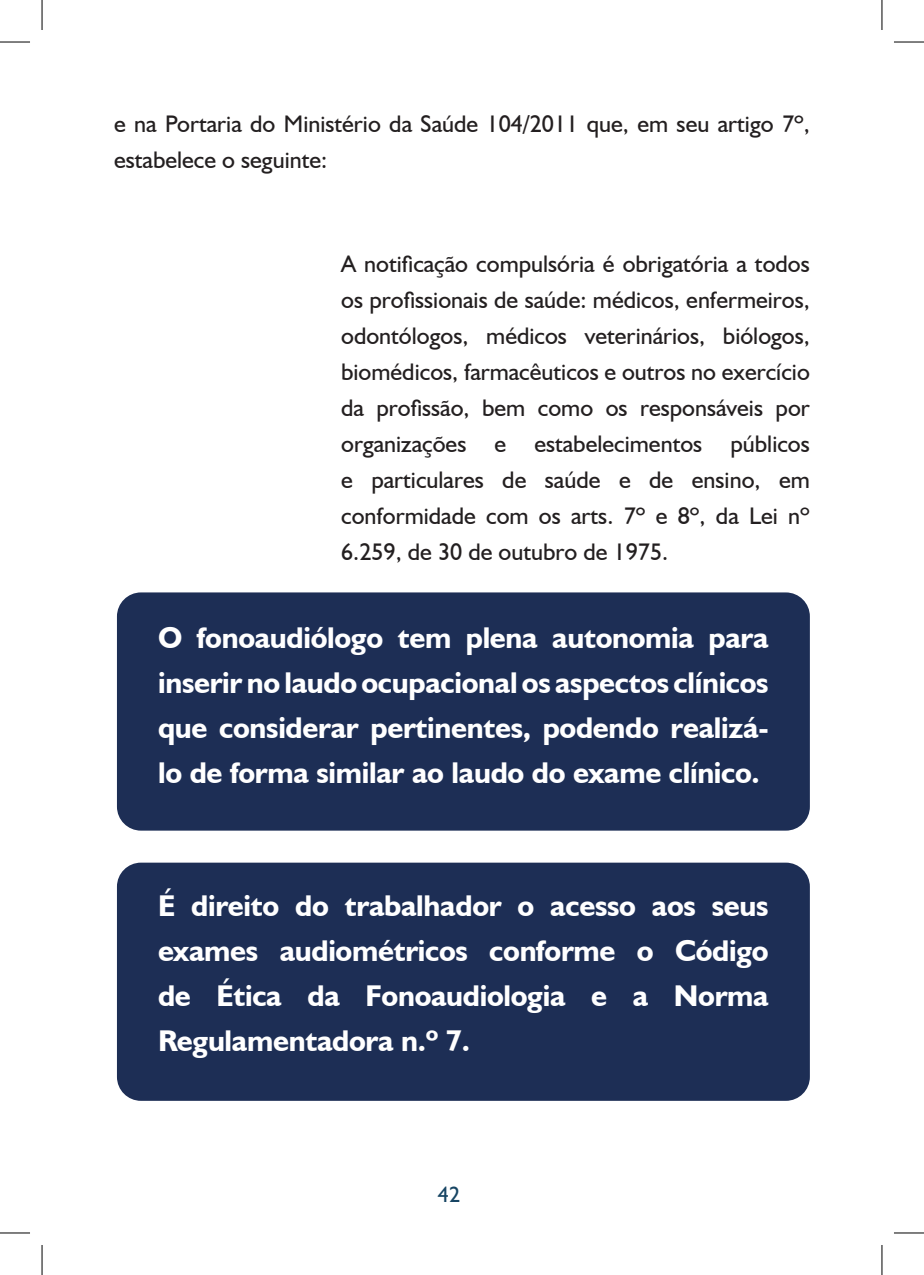
<style>
.page{position:relative;width:924px;height:1275px;background:#fff}
.page>*{position:absolute;margin:0;border:0;box-sizing:border-box;transform-origin:0 0}
.t1{font:700 30px/45px "Humanist 521 BT";letter-spacing:-.01em;color:#fff;text-align:justify}
.t2{font:24px/36px "Humanist 521 BT";color:#231f20}
.t3{font:22px "Humanist 521 BT";color:#174563}
</style>
<div class="page">
<div style="left:117px;top:592px;width:692px;height:238px;background:#1d2e55;border-radius:24px"></div>
<div style="left:117px;top:862px;width:692px;height:238px;background:#1d2e55;border-radius:24px"></div>
<hr style="left:0;top:42px;width:30px;height:1px;background:#000">
<hr style="left:893px;top:42px;width:30px;height:1px;background:#000">
<hr style="left:0;top:1232px;width:30px;height:1px;background:#000">
<hr style="left:893px;top:1232px;width:30px;height:1px;background:#000">
<hr style="left:42px;top:0;width:1px;height:30px;background:#000">
<hr style="left:42px;top:1245px;width:1px;height:30px;background:#000">
<hr style="left:881px;top:0;width:1px;height:30px;background:#000">
<hr style="left:881px;top:1245px;width:1px;height:30px;background:#000">
<p class="t2" style="left:114px;top:106px;width:697px">e na Portaria do Ministério da Saúde 104/2011 que, em seu artigo 7º, estabelece o seguinte:</p>
<p class="t2" style="left:341px;top:246px;width:470px;text-align:justify">A notificação compulsória é obrigatória a todos os profissionais de saúde: médicos, enfermeiros, odontólogos, médicos veterinários, biólogos, biomédicos, farmacêuticos e outros no exercício da profissão, bem como os responsáveis por organizações e estabelecimentos públicos e particulares de saúde e de ensino, em conformidade com os arts. 7º e 8º, da Lei nº 6.259, de 30 de outubro de 1975.</p>
<p class="t1" style="left:158px;top:615px;width:611px">O fonoaudiólogo tem plena autonomia para inserir no laudo ocupacional os aspectos clínicos que considerar pertinentes, podendo realizá&shy;lo de forma similar ao laudo do exame clínico.</p>
<p class="t1" style="left:158px;top:882px;width:611px">É direito do trabalhador o acesso aos seus exames audiométricos conforme o Código de Ética da Fonoaudiologia e a Norma Regulamentadora n.º 7.</p>
<p class="t3" style="left:438px;top:1180px;width:24px">42</p>
</div>
